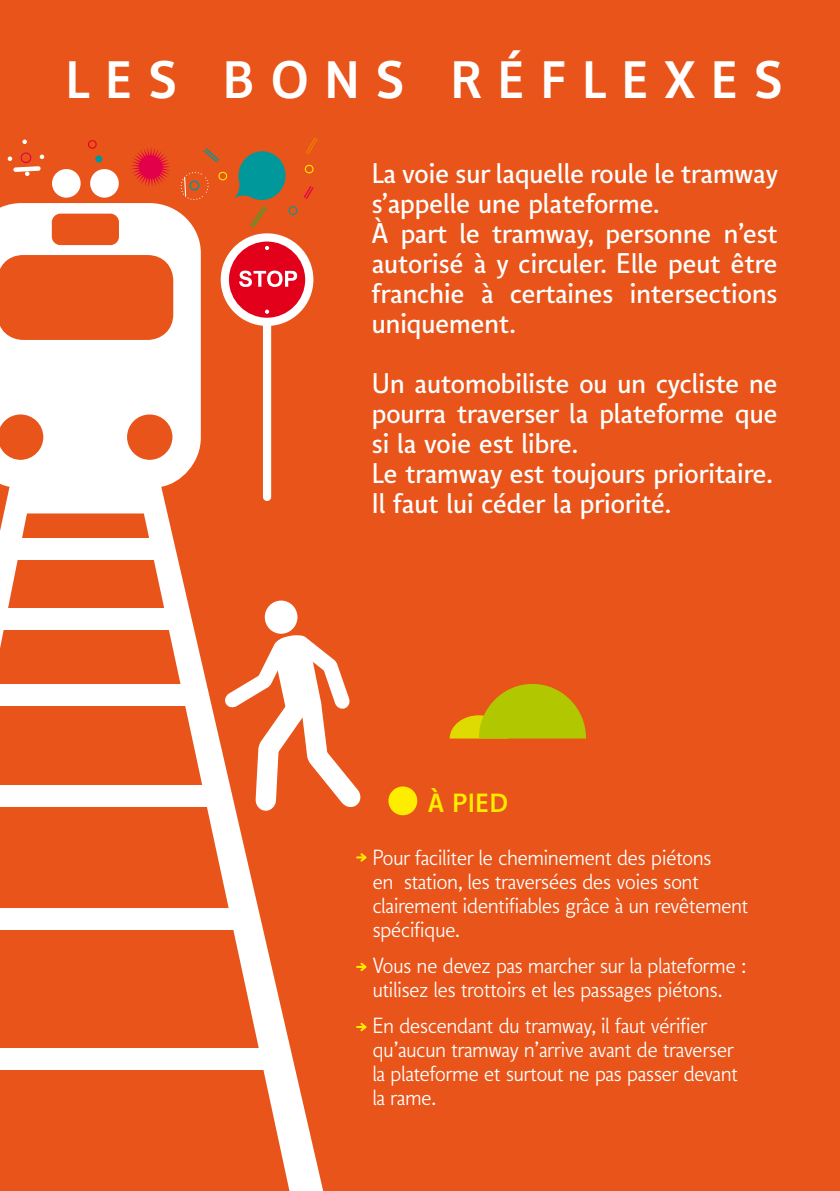
<style>
.page{position:relative;width:840px;height:1191px;background:#fff}
.page>*{position:absolute;margin:0;border:0;box-sizing:border-box;transform-origin:0 0}
.t1{font:700 48px "TCL";letter-spacing:.31em;color:#fff}
.t2{font:26px/30px "TCL";color:#fff}
.t3{font:700 24px "TCL";color:#ffed00}
.t4{font:300 20px/24px "TCL";color:#fff}
</style>
<div class="page">
<div style="left:0;top:0;width:839px;height:1191px;background:#e85419"></div>
<svg style="left:0;top:169px;width:324px;height:1022px"></svg>
<div style="left:0;top:608px;width:171px;height:21px;background:#fff"></div>
<div style="left:0;top:684px;width:188px;height:21px;background:#fff"></div>
<div style="left:8px;top:538px;width:153px;height:21px;background:#fff"></div>
<div style="left:0;top:786px;width:210px;height:21px;background:#fff"></div>
<div style="left:0;top:909px;width:240px;height:21px;background:#fff"></div>
<div style="left:0;top:1048px;width:274px;height:22px;background:#fff"></div>
<svg style="left:449px;top:684px;width:136px;height:54px"></svg>
<svg style="left:88px;top:140px;width:9px;height:9px"></svg>
<svg style="left:130px;top:148px;width:41px;height:39px"></svg>
<svg style="left:95px;top:155px;width:8px;height:8px"></svg>
<svg style="left:0;top:139px;width:46px;height:279px"></svg>
<svg style="left:180px;top:137px;width:137px;height:189px"></svg>
<div style="left:264px;top:600px;width:33px;height:34px;background:#fff;border-radius:50%"></div>
<svg style="left:224px;top:629px;width:137px;height:182px"></svg>
<div style="left:388px;top:786px;width:29px;height:29px;background:#ffed00;border-radius:50%"></div>
<svg style="left:356px;top:853px;width:10px;height:8px"></svg>
<svg style="left:356px;top:962px;width:10px;height:9px"></svg>
<svg style="left:356px;top:1022px;width:10px;height:9px"></svg>
<h1 class="t1" style="left:65px;top:49px;width:719px">LES BONS RÉFLEXES</h1>
<h2 class="t2" style="left:371px;top:158px;width:407px">La voie sur laquelle roule le tramway s’appelle une plateforme.<br>À part le tramway, personne n’est autorisé à y circuler. Elle peut être franchie à certaines intersections uniquement.</h2>
<h2 class="t2" style="left:371px;top:368px;width:407px">Un automobiliste ou un cycliste ne pourra traverser la plateforme que si la voie est libre.<br>Le tramway est toujours prioritaire.<br>Il faut lui céder la priorité.</h2>
<p class="t3" style="left:428px;top:787px;width:82px">À PIED</p>
<p class="t4" style="left:372px;top:845px;width:377px">Pour faciliter le cheminement des piétons<br>en station, les traversées des voies sont clairement identifiables grâce à un revêtement spécifique.</p>
<p class="t4" style="left:372px;top:953px;width:375px">Vous ne devez pas marcher sur la plateforme : utilisez les trottoirs et les passages piétons.</p>
<p class="t4" style="left:372px;top:1013px;width:366px">En descendant du tramway, il faut vérifier qu’aucun tramway n’arrive avant de traverser la plateforme et surtout ne pas passer devant la rame.</p>
</div>
